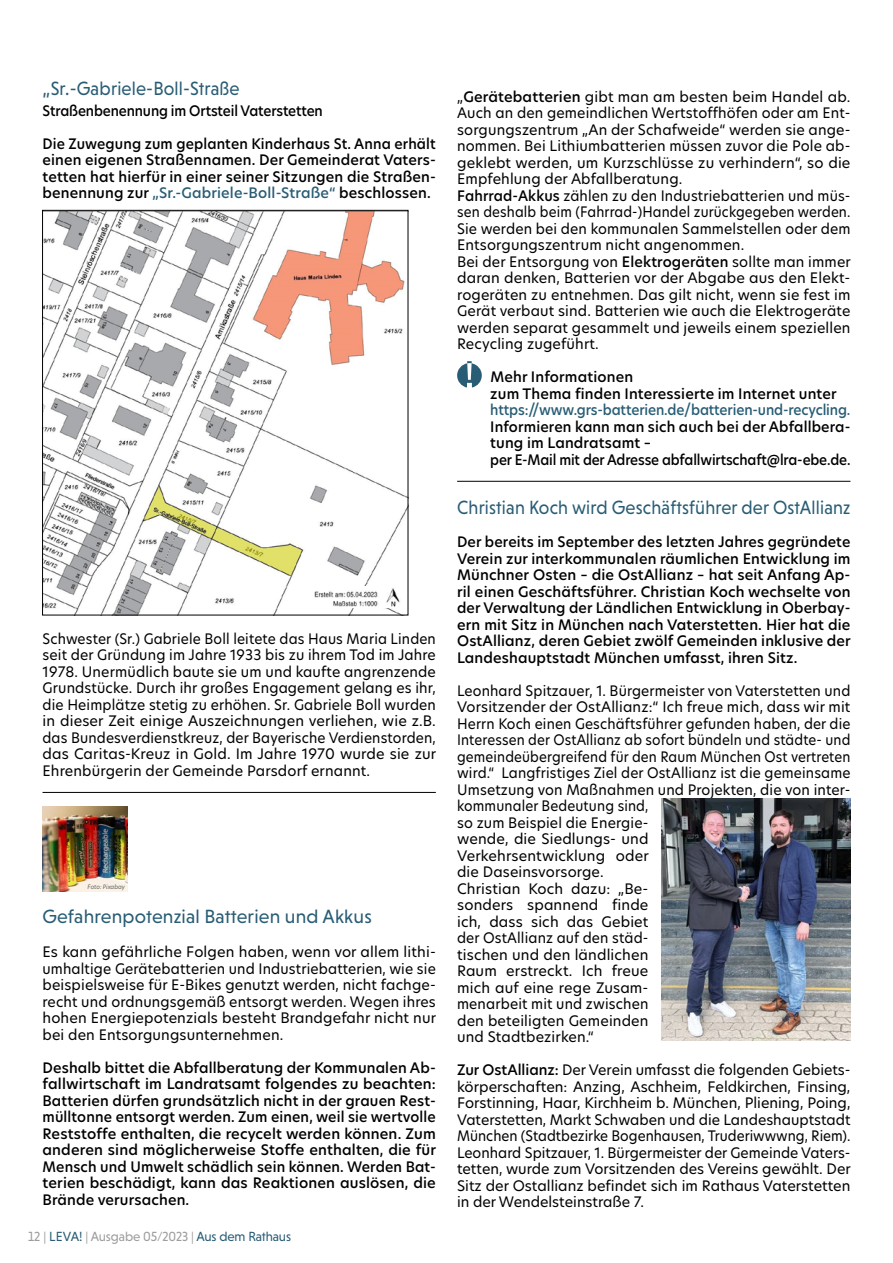
<style>
.page{position:relative;width:893px;height:1263px;background:#fff}
.page>*{position:absolute;margin:0;border:0;box-sizing:border-box;transform-origin:0 0}
.t1{font:19.5px "Niveau Grotesk";letter-spacing:.01em;color:#295d75;scale:.93 1}
.t2{font:19.5px "Niveau Grotesk";letter-spacing:.01em;color:#295d75}
.t3{font:19.5px "Niveau Grotesk";letter-spacing:.01em;color:#295d75;scale:.94 1}
.t4{font:14.25px/16.5px "New Hero";letter-spacing:.01em;color:#000}
.t5{font:500 14.25px/16.5px "New Hero";letter-spacing:.01em;color:#000;text-align:justify}
.t6{font:14.25px/16.5px "New Hero";letter-spacing:.01em;color:#000;text-align:justify;scale:.96 1}
.t7{font:500 14.25px "New Hero";letter-spacing:-.01em;color:#295d75;scale:.95 1}
.t8{font:500 14.25px "New Hero";letter-spacing:-.01em;color:#000;scale:.94 1}
.t9{font:13.5px "Niveau Grotesk";letter-spacing:-.01em;color:#9c9d9d}
.t10{font:italic 6px "New Hero";letter-spacing:-.01em;color:#636362;scale:.96 1}
.s1{color:#295d75}
.s2{font-weight:500}
</style>
<div class="page">
<hr style="left:457px;top:481px;width:393px;height:1px;background:#000">
<svg style="left:457px;top:361px;width:25px;height:26px"></svg>
<hr style="left:43px;top:792px;width:393px;height:1px;background:#000">
<img style="left:43px;top:806px;width:85px;height:85px">
<img style="left:44px;top:212px;width:362px;height:401px">
<div style="left:42px;top:210px;width:366px;height:405px;border:1px solid #000"></div>
<img style="left:310px;top:586px;width:93px;height:21px">
<img style="left:661px;top:799px;width:189px;height:242px">
<h1 class="t3" style="left:43px;top:77px;width:211px">„Sr.-Gabriele-Boll-Straße</h1>
<p class="t8" style="left:43px;top:101px;width:300px">Straßenbenennung im Ortsteil Vaterstetten</p>
<p class="t5" style="left:43px;top:135px;width:395px">Die Zuwegung zum geplanten Kinderhaus St. Anna erhält einen eigenen Straßennamen. Der Gemeinderat Vaters&shy;tetten hat hierfür in einer seiner Sitzungen die Straßen&shy;benennung zur <span class="s1">„Sr.-Gabriele-Boll-Straße“</span> beschlossen.</p>
<p class="t6" style="left:43px;top:630px;width:412px">Schwester (Sr.) Gabriele Boll leitete das Haus Maria Linden seit der Gründung im Jahre 1933 bis zu ihrem Tod im Jahre 1978. Unermüdlich baute sie um und kaufte angrenzende Grundstücke. Durch ihr großes Engagement gelang es ihr, die Heimplätze stetig zu erhöhen. Sr. Gabriele Boll wurden in dieser Zeit einige Auszeichnungen verliehen, wie z.B. das Bundesverdienstkreuz, der Bayerische Verdienstorden, das Caritas-Kreuz in Gold. Im Jahre 1970 wurde sie zur Ehrenbürgerin der Gemeinde Parsdorf ernannt.</p>
<p class="t10" style="left:88px;top:882px;width:40px">Foto: Pixabay</p>
<h1 class="t2" style="left:43px;top:905px;width:331px">Gefahrenpotenzial Batterien und Akkus</h1>
<p class="t4" style="left:43px;top:943px;width:395px;text-align:justify">Es kann gefährliche Folgen haben, wenn vor allem lithi&shy;umhaltige Gerätebatterien und Industriebatterien, wie sie beispielsweise für E-Bikes genutzt werden, nicht fachge&shy;recht und ordnungsgemäß entsorgt werden. Wegen ihres hohen Energiepotenzials besteht Brandgefahr nicht nur bei den Entsorgungsunternehmen.</p>
<p class="t5" style="left:43px;top:1059px;width:395px">Deshalb bittet die Abfallberatung der Kommunalen Ab&shy;fallwirtschaft im Landratsamt folgendes zu beachten:<br>Batterien dürfen grundsätzlich nicht in der grauen Rest&shy;mülltonne entsorgt werden. Zum einen, weil sie wertvolle Reststoffe enthalten, die recycelt werden können. Zum anderen sind möglicherweise Stoffe enthalten, die für Mensch und Umwelt schädlich sein können. Werden Bat&shy;terien beschädigt, kann das Reaktionen auslösen, die Brände verursachen.</p>
<p class="t9" style="left:28px;top:1229px;width:264px">12 | <span class="s1">LEVA!</span> | Ausgabe 05/2023 | <span class="s1">Aus dem Rathaus</span></p>
<p class="t4" style="left:457px;top:88px;width:395px">„<span class="s2">Gerätebatterien</span> gibt man am besten beim Handel ab.<br>Auch an den gemeindlichen Wertstoffhöfen oder am Ent&shy;sorgungszentrum „An der Schafweide“ werden sie ange&shy;nommen. Bei Lithiumbatterien müssen zuvor die Pole ab&shy;geklebt werden, um Kurzschlüsse zu verhindern“, so die Empfehlung der Abfallberatung.<br><span class="s2">Fahrrad-Akkus</span> zählen zu den Industriebatterien und müs&shy;sen deshalb beim (Fahrrad-)Handel zurückgegeben werden.<br>Sie werden bei den kommunalen Sammelstellen oder dem Entsorgungszentrum nicht angenommen.<br>Bei der Entsorgung von <span class="s2">Elektrogeräten</span> sollte man immer daran denken, Batterien vor der Abgabe aus den Elekt&shy;rogeräten zu entnehmen. Das gilt nicht, wenn sie fest im Gerät verbaut sind. Batterien wie auch die Elektrogeräte werden separat gesammelt und jeweils einem speziellen Recycling zugeführt.</p>
<p class="t5" style="left:490px;top:368px;width:348px">Mehr Informationen<br>zum Thema finden Interessierte im Internet unter</p>
<p class="t7" style="left:490px;top:400px;width:381px">https://www.grs-batterien.de/batterien-und-recycling.</p>
<p class="t5" style="left:490px;top:418px;width:362px;text-align:left">Informieren kann man sich auch bei der Abfallbera&shy;tung im Landratsamt –<br>per E-Mail mit der Adresse abfallwirtschaft@lra-ebe.de.</p>
<h1 class="t1" style="left:457px;top:496px;width:424px">Christian Koch wird Geschäftsführer der OstAllianz</h1>
<p class="t5" style="left:457px;top:533px;width:395px">Der bereits im September des letzten Jahres gegründete Verein zur interkommunalen räumlichen Entwicklung im Münchner Osten – die OstAllianz – hat seit Anfang Ap&shy;ril einen Geschäftsführer. Christian Koch wechselte von der Verwaltung der Ländlichen Entwicklung in Oberbay&shy;ern mit Sitz in München nach Vaterstetten. Hier hat die OstAllianz, deren Gebiet zwölf Gemeinden inklusive der Landeshauptstadt München umfasst, ihren Sitz.</p>
<p class="t4" style="left:457px;top:682px;width:395px">Leonhard Spitzauer, 1. Bürgermeister von Vaterstetten und Vorsitzender der OstAllianz:“ Ich freue mich, dass wir mit Herrn Koch einen Geschäftsführer gefunden haben, der die Interessen der OstAllianz ab sofort bündeln und städte- und gemeindeübergreifend für den Raum München Ost vertreten wird.“ Langfristiges Ziel der OstAllianz ist die gemeinsame Umsetzung von Maßnahmen und Projekten, die von inter&shy;kommunaler Bedeutung sind,<br>so zum Beispiel die Energie-<br>wende, die Siedlungs- und<br>Verkehrsentwicklung oder<br>die Daseinsvorsorge.<br>Christian Koch dazu: „Be-<br>sonders spannend finde<br>ich, dass sich das Gebiet<br>der OstAllianz auf den städ-<br>tischen und den ländlichen<br>Raum erstreckt. Ich freue<br>mich auf eine rege Zusam-<br>menarbeit mit und zwischen<br>den beteiligten Gemeinden<br>und Stadtbezirken.“</p>
<p class="t4" style="left:457px;top:1061px;width:395px;text-align:justify"><span class="s2">Zur OstAllianz:</span> Der Verein umfasst die folgenden Gebiets&shy;körperschaften: Anzing, Aschheim, Feldkirchen, Finsing, Forstinning, Haar, Kirchheim b. München, Pliening, Poing, Vaterstetten, Markt Schwaben und die Landeshauptstadt München (Stadtbezirke Bogenhausen, Truderiwwwng, Riem).<br>Leonhard Spitzauer, 1. Bürgermeister der Gemeinde Vaters&shy;tetten, wurde zum Vorsitzenden des Vereins gewählt. Der Sitz der Ostallianz befindet sich im Rathaus Vaterstetten in der Wendelsteinstraße 7.</p>
</div>
